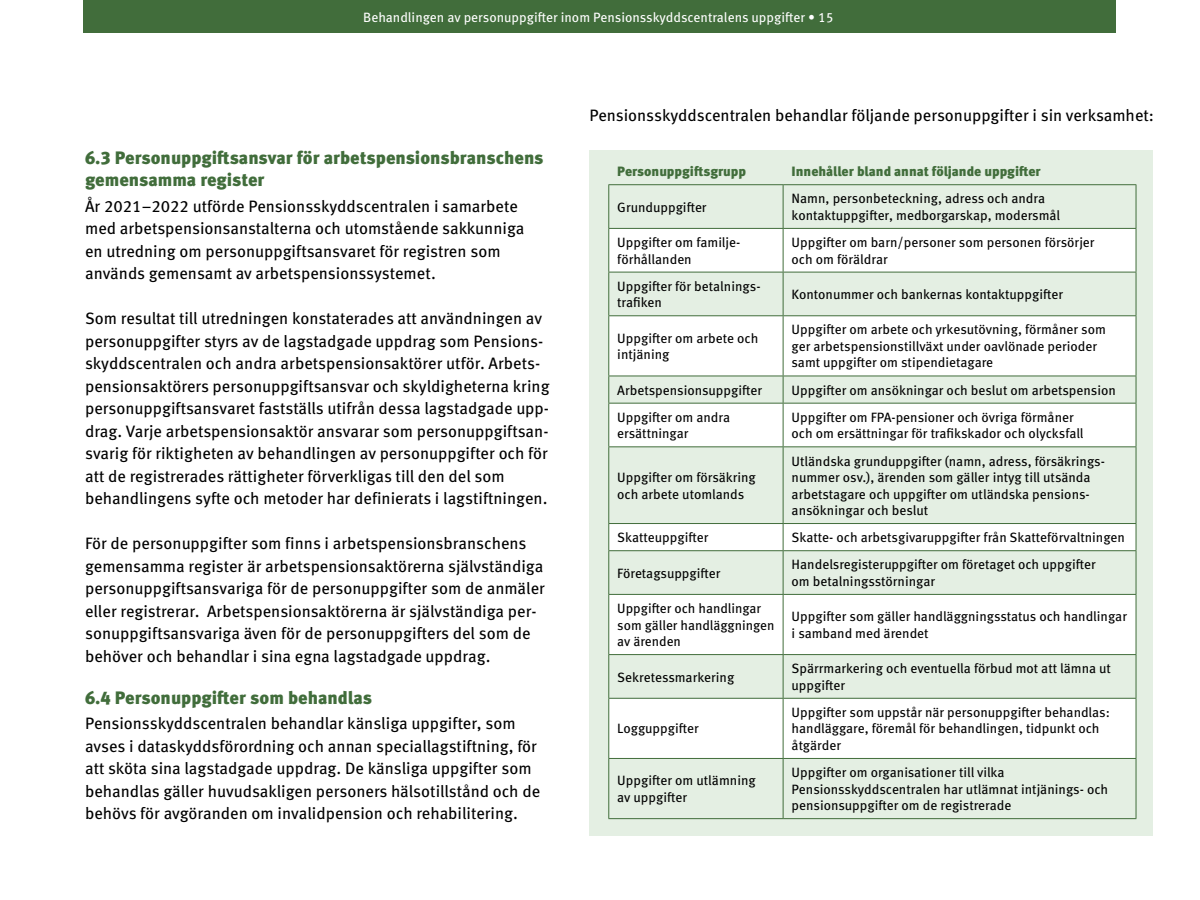
<style>
.page{position:relative;width:1200px;height:900px;background:#fff}
.page>*{position:absolute;margin:0;border:0;box-sizing:border-box;transform-origin:0 0}
.H2_6__tumma_vihreä_o{font:900 18px/22.5px "Meta Pro";color:#416d3b}
.Leipä{font:16.5px/22.5px "Meta Pro";color:#000}
.t1{font:13.5px/16.5px "Meta Pro";color:#000}
.t2{font:13.5px "Meta Pro";color:#fff}
.t3{font:900 13.5px "Meta Pro";color:#416d3b}
</style>
<div class="page">
<div style="left:84px;top:0;width:1032px;height:32px;background:#416d3b"></div>
<div style="left:589px;top:150px;width:564px;height:686px;background:#e4efe3"></div>
<svg style="left:609px;top:229px;width:527px;height:529px;fill:#fff"></svg>
<hr style="left:608px;top:185px;width:1px;height:43px;background:#416d3b">
<hr style="left:783px;top:185px;width:1px;height:43px;background:#416d3b">
<hr style="left:1136px;top:185px;width:1px;height:43px;background:#416d3b">
<hr style="left:608px;top:228px;width:175px;height:1px;background:#416d3b">
<hr style="left:608px;top:229px;width:1px;height:43px;background:#416d3b">
<hr style="left:783px;top:228px;width:353px;height:1px;background:#416d3b">
<hr style="left:783px;top:229px;width:1px;height:43px;background:#416d3b">
<hr style="left:1136px;top:229px;width:1px;height:43px;background:#416d3b">
<hr style="left:608px;top:272px;width:175px;height:1px;background:#416d3b">
<hr style="left:608px;top:272px;width:1px;height:43px;background:#416d3b">
<hr style="left:783px;top:272px;width:353px;height:1px;background:#416d3b">
<hr style="left:783px;top:272px;width:1px;height:43px;background:#416d3b">
<hr style="left:1136px;top:272px;width:1px;height:43px;background:#416d3b">
<hr style="left:608px;top:315px;width:175px;height:1px;background:#416d3b">
<hr style="left:608px;top:316px;width:1px;height:60px;background:#416d3b">
<hr style="left:783px;top:315px;width:353px;height:1px;background:#416d3b">
<hr style="left:783px;top:316px;width:1px;height:60px;background:#416d3b">
<hr style="left:1136px;top:316px;width:1px;height:60px;background:#416d3b">
<hr style="left:608px;top:376px;width:175px;height:1px;background:#416d3b">
<svg style="left:608px;top:376px;width:1px;height:27px"></svg>
<hr style="left:783px;top:376px;width:353px;height:1px;background:#416d3b">
<svg style="left:783px;top:376px;width:1px;height:27px"></svg>
<svg style="left:1136px;top:376px;width:1px;height:27px"></svg>
<hr style="left:608px;top:403px;width:175px;height:1px;background:#416d3b">
<hr style="left:608px;top:404px;width:1px;height:42px;background:#416d3b">
<hr style="left:783px;top:403px;width:353px;height:1px;background:#416d3b">
<hr style="left:783px;top:404px;width:1px;height:42px;background:#416d3b">
<hr style="left:1136px;top:404px;width:1px;height:42px;background:#416d3b">
<hr style="left:608px;top:446px;width:175px;height:1px;background:#416d3b">
<hr style="left:608px;top:447px;width:1px;height:76px;background:#416d3b">
<hr style="left:783px;top:446px;width:353px;height:1px;background:#416d3b">
<hr style="left:783px;top:447px;width:1px;height:76px;background:#416d3b">
<hr style="left:1136px;top:447px;width:1px;height:76px;background:#416d3b">
<hr style="left:608px;top:523px;width:175px;height:1px;background:#416d3b">
<svg style="left:608px;top:524px;width:1px;height:26px"></svg>
<hr style="left:783px;top:523px;width:353px;height:1px;background:#416d3b">
<svg style="left:783px;top:524px;width:1px;height:26px"></svg>
<svg style="left:1136px;top:524px;width:1px;height:26px"></svg>
<hr style="left:608px;top:550px;width:175px;height:1px;background:#416d3b">
<hr style="left:608px;top:551px;width:1px;height:43px;background:#416d3b">
<hr style="left:783px;top:550px;width:353px;height:1px;background:#416d3b">
<hr style="left:783px;top:551px;width:1px;height:43px;background:#416d3b">
<hr style="left:1136px;top:551px;width:1px;height:43px;background:#416d3b">
<hr style="left:608px;top:594px;width:175px;height:1px;background:#416d3b">
<hr style="left:608px;top:595px;width:1px;height:59px;background:#416d3b">
<hr style="left:783px;top:594px;width:353px;height:1px;background:#416d3b">
<hr style="left:783px;top:595px;width:1px;height:59px;background:#416d3b">
<hr style="left:1136px;top:595px;width:1px;height:59px;background:#416d3b">
<hr style="left:608px;top:654px;width:175px;height:1px;background:#416d3b">
<hr style="left:608px;top:655px;width:1px;height:43px;background:#416d3b">
<hr style="left:783px;top:654px;width:353px;height:1px;background:#416d3b">
<hr style="left:783px;top:655px;width:1px;height:43px;background:#416d3b">
<hr style="left:1136px;top:655px;width:1px;height:43px;background:#416d3b">
<hr style="left:608px;top:698px;width:175px;height:1px;background:#416d3b">
<hr style="left:608px;top:699px;width:1px;height:59px;background:#416d3b">
<hr style="left:783px;top:698px;width:353px;height:1px;background:#416d3b">
<hr style="left:783px;top:699px;width:1px;height:59px;background:#416d3b">
<hr style="left:1136px;top:699px;width:1px;height:59px;background:#416d3b">
<hr style="left:608px;top:758px;width:175px;height:1px;background:#416d3b">
<hr style="left:608px;top:759px;width:1px;height:59px;background:#416d3b">
<hr style="left:783px;top:758px;width:353px;height:1px;background:#416d3b">
<hr style="left:783px;top:759px;width:1px;height:59px;background:#416d3b">
<hr style="left:1136px;top:759px;width:1px;height:59px;background:#416d3b">
<hr style="left:608px;top:818px;width:175px;height:1px;background:#416d3b">
<hr style="left:783px;top:818px;width:353px;height:1px;background:#416d3b">
<hr style="left:608px;top:184px;width:175px;height:1px;background:#416d3b">
<hr style="left:783px;top:184px;width:353px;height:1px;background:#416d3b">
<p class="t2" style="left:363px;top:7px;width:472px">Behandlingen av personuppgifter inom Pensionsskyddscentralens uppgifter • 15</p>
<h2 class="H2_6__tumma_vihreä_o" style="left:85px;top:145px;width:460px">6.3 Personuppgiftsansvar för arbetspensionsbranschens gemensamma register</h2>
<p class="Leipä" style="left:85px;top:193px;width:441px">År 2021–2022 utförde Pensionsskyddscentralen i samarbete med arbetspensionsanstalterna och utomstående sakkunniga en utredning om personuppgiftsansvaret för registren som används gemensamt av arbetspensionssystemet.</p>
<p class="Leipä" style="left:85px;top:306px;width:466px">Som resultat till utredningen konstaterades att användningen av personuppgifter styrs av de lagstadgade uppdrag som Pensions&shy;skyddscentralen och andra arbetspensionsaktörer utför. Arbets&shy;pensionsaktörers personuppgiftsansvar och skyldigheterna kring personuppgiftsansvaret fastställs utifrån dessa lagstadgade upp&shy;drag. Varje arbetspensionsaktör ansvarar som personuppgiftsan&shy;svarig för riktigheten av behandlingen av personuppgifter och för att de registrerades rättigheter förverkligas till den del som behandlingens syfte och metoder har definierats i lagstiftningen.</p>
<p class="Leipä" style="left:85px;top:531px;width:461px">För de personuppgifter som finns i arbetspensionsbranschens gemensamma register är arbetspensionsaktörerna självständiga personuppgiftsansvariga för de personuppgifter som de anmäler eller registrerar. Arbetspensionsaktörerna är självständiga per&shy;sonuppgiftsansvariga även för de personuppgifters del som de behöver och behandlar i sina egna lagstadgade uppdrag.</p>
<h2 class="H2_6__tumma_vihreä_o" style="left:85px;top:685px;width:289px">6.4 Personuppgifter som behandlas</h2>
<p class="Leipä" style="left:85px;top:711px;width:457px">Pensionsskyddscentralen behandlar känsliga uppgifter, som avses i dataskyddsförordning och annan speciallagstiftning, för att sköta sina lagstadgade uppdrag. De känsliga uppgifter som behandlas gäller huvudsakligen personers hälsotillstånd och de behövs för avgöranden om invalidpension och rehabilitering.</p>
<p class="Leipä" style="left:589px;top:103px;width:566px">Pensionsskyddscentralen behandlar följande personuppgifter i sin verksamhet:</p>
<p class="t3" style="left:617px;top:161px;width:130px">Personuppgiftsgrupp</p>
<p class="t3" style="left:792px;top:161px;width:251px">Innehåller bland annat följande uppgifter</p>
<p class="t1" style="left:617px;top:198px;width:91px">Grunduppgifter</p>
<p class="t1" style="left:792px;top:190px;width:270px">Namn, personbeteckning, adress och andra kontaktuppgifter, medborgarskap, modersmål</p>
<p class="t1" style="left:617px;top:233px;width:125px">Uppgifter om familje&shy;förhållanden</p>
<p class="t1" style="left:792px;top:233px;width:305px">Uppgifter om barn/personer som personen försörjer och om föräldrar</p>
<p class="t1" style="left:617px;top:277px;width:145px">Uppgifter för betalnings&shy;trafiken</p>
<p class="t1" style="left:792px;top:285px;width:273px">Kontonummer och bankernas kontaktuppgifter</p>
<p class="t1" style="left:617px;top:329px;width:143px">Uppgifter om arbete och intjäning</p>
<p class="t1" style="left:792px;top:321px;width:316px">Uppgifter om arbete och yrkesutövning, förmåner som ger arbetspensionstillväxt under oavlönade perioder samt uppgifter om stipendietagare</p>
<p class="t1" style="left:617px;top:381px;width:146px">Arbetspensionsuppgifter</p>
<p class="t1" style="left:792px;top:381px;width:326px">Uppgifter om ansökningar och beslut om arbetspension</p>
<p class="t1" style="left:617px;top:408px;width:114px">Uppgifter om andra ersättningar</p>
<p class="t1" style="left:792px;top:408px;width:293px">Uppgifter om FPA-pensioner och övriga förmåner och om ersättningar för trafikskador och olycksfall</p>
<p class="t1" style="left:617px;top:468px;width:140px">Uppgifter om försäkring och arbete utomlands</p>
<p class="t1" style="left:792px;top:452px;width:313px">Utländska grunduppgifter (namn, adress, försäkrings&shy;nummer osv.), ärenden som gäller intyg till utsända arbetstagare och uppgifter om utländska pensions&shy;ansökningar och beslut</p>
<p class="t1" style="left:617px;top:528px;width:93px">Skatteuppgifter</p>
<p class="t1" style="left:792px;top:528px;width:335px">Skatte- och arbetsgivaruppgifter från Skatteförvaltningen</p>
<p class="t1" style="left:617px;top:564px;width:105px">Företagsuppgifter</p>
<p class="t1" style="left:792px;top:556px;width:306px">Handelsregisteruppgifter om företaget och uppgifter om betalningsstörningar</p>
<p class="t1" style="left:617px;top:599px;width:159px">Uppgifter och handlingar som gäller handläggningen av ärenden</p>
<p class="t1" style="left:792px;top:608px;width:337px">Uppgifter som gäller handläggningsstatus och handlingar i samband med ärendet</p>
<p class="t1" style="left:617px;top:668px;width:119px">Sekretessmarkering</p>
<p class="t1" style="left:792px;top:659px;width:321px">Spärrmarkering och eventuella förbud mot att lämna ut uppgifter</p>
<p class="t1" style="left:617px;top:720px;width:83px">Logguppgifter</p>
<p class="t1" style="left:792px;top:703px;width:320px">Uppgifter som uppstår när personuppgifter behandlas: handläggare, föremål för behandlingen, tidpunkt och åtgärder</p>
<p class="t1" style="left:617px;top:772px;width:140px">Uppgifter om utlämning av uppgifter</p>
<p class="t1" style="left:792px;top:763px;width:318px">Uppgifter om organisationer till vilka<br>Pensionsskyddscentralen har utlämnat intjänings- och pensionsuppgifter om de registrerade</p>
</div>
